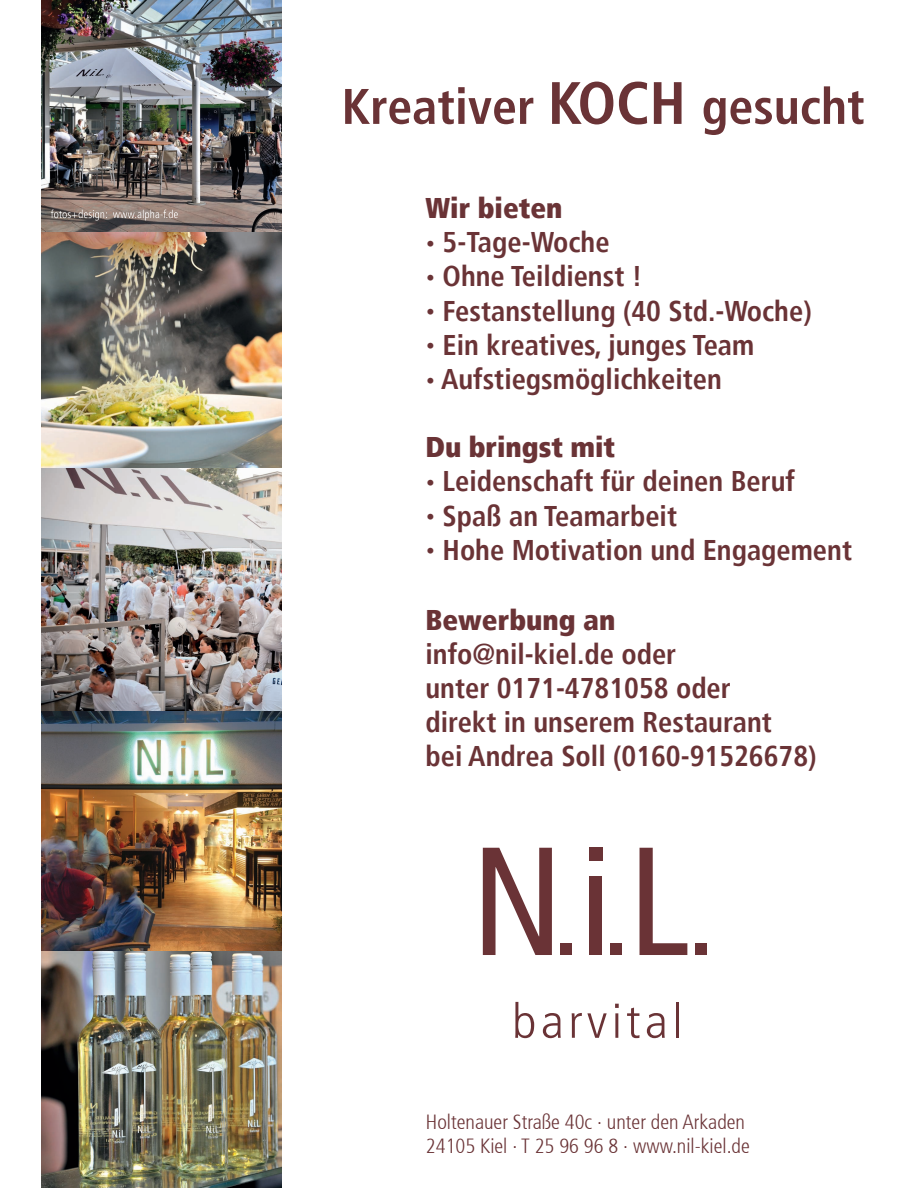
<style>
.page{position:relative;width:922px;height:1188px;background:#fff}
.page>*{position:absolute;margin:0;border:0;box-sizing:border-box;transform-origin:0 0}
.t1{font:700 condensed 50px "Frutiger";color:#6a3336}
.t2{font:700 condensed 28.44px/34.1px "Frutiger";color:#6a3336}
.t3{font:900 condensed 28.44px "Frutiger";color:#6a3336}
.t4{font:300 condensed 20.5px/24.6px "Frutiger";color:#6a3336}
.s1{font-size:59.75px}
.s2{font-weight:900}
</style>
<div class="page">
<svg style="left:515px;top:1001px;width:19px;height:36px"></svg>
<svg style="left:542px;top:1013px;width:18px;height:24px"></svg>
<svg style="left:571px;top:1013px;width:10px;height:24px"></svg>
<svg style="left:587px;top:1013px;width:19px;height:24px"></svg>
<svg style="left:615px;top:1003px;width:3px;height:34px"></svg>
<svg style="left:627px;top:1007px;width:12px;height:30px"></svg>
<svg style="left:646px;top:1013px;width:18px;height:24px"></svg>
<hr style="left:676px;top:1001px;width:3px;height:36px;background:#6a3336">
<svg style="left:482px;top:847px;width:69px;height:107px"></svg>
<div style="left:560px;top:942px;width:11px;height:12px;background:#6a3336"></div>
<div style="left:589px;top:847px;width:13px;height:13px;background:#6a3336"></div>
<div style="left:589px;top:876px;width:13px;height:78px;background:#6a3336"></div>
<div style="left:610px;top:942px;width:11px;height:12px;background:#6a3336"></div>
<svg style="left:639px;top:847px;width:48px;height:107px"></svg>
<div style="left:695px;top:942px;width:12px;height:12px;background:#6a3336"></div>
<img style="left:41px;top:0;width:240px;height:468px">
<img style="left:41px;top:468px;width:240px;height:719px">
<svg style="left:51px;top:209px;width:127px;height:11px"></svg>
<h1 class="t1" style="left:341px;top:77px;width:524px">Kreativer <span class="s1">KOCH</span> gesucht</h1>
<p class="t2" style="left:425px;top:191px;width:387px"><span class="s2">Wir bieten<br></span><sup>.</sup> 5-Tage-Woche<br><sup>.</sup> Ohne Teildienst !<br><sup>.</sup> Festanstellung (40 Std.-Woche) <sup>.</sup> Ein kreatives, junges Team<br><sup>.</sup> Aufstiegsmöglichkeiten</p>
<p class="t2" style="left:425px;top:430px;width:428px"><span class="s2">Du bringst mit<br></span><sup>.</sup> Leidenschaft für deinen Beruf<br><sup>.</sup> Spaß an Teamarbeit<br><sup>.</sup> Hohe Motivation und Engagement</p>
<p class="t3" style="left:425px;top:602px;width:191px">Bewerbung an</p>
<p class="t2" style="left:425px;top:636px;width:392px">info@nil-kiel.de oder<br>unter 0171-4781058 oder<br>direkt in unserem Restaurant<br>bei Andrea Soll (0160-91526678)</p>
<p class="t4" style="left:426px;top:1109px;width:325px">Holtenauer Straße 40c . unter den Arkaden<br>24105 Kiel . T 25 96 96 8 . www.nil-kiel.de</p>
</div>
